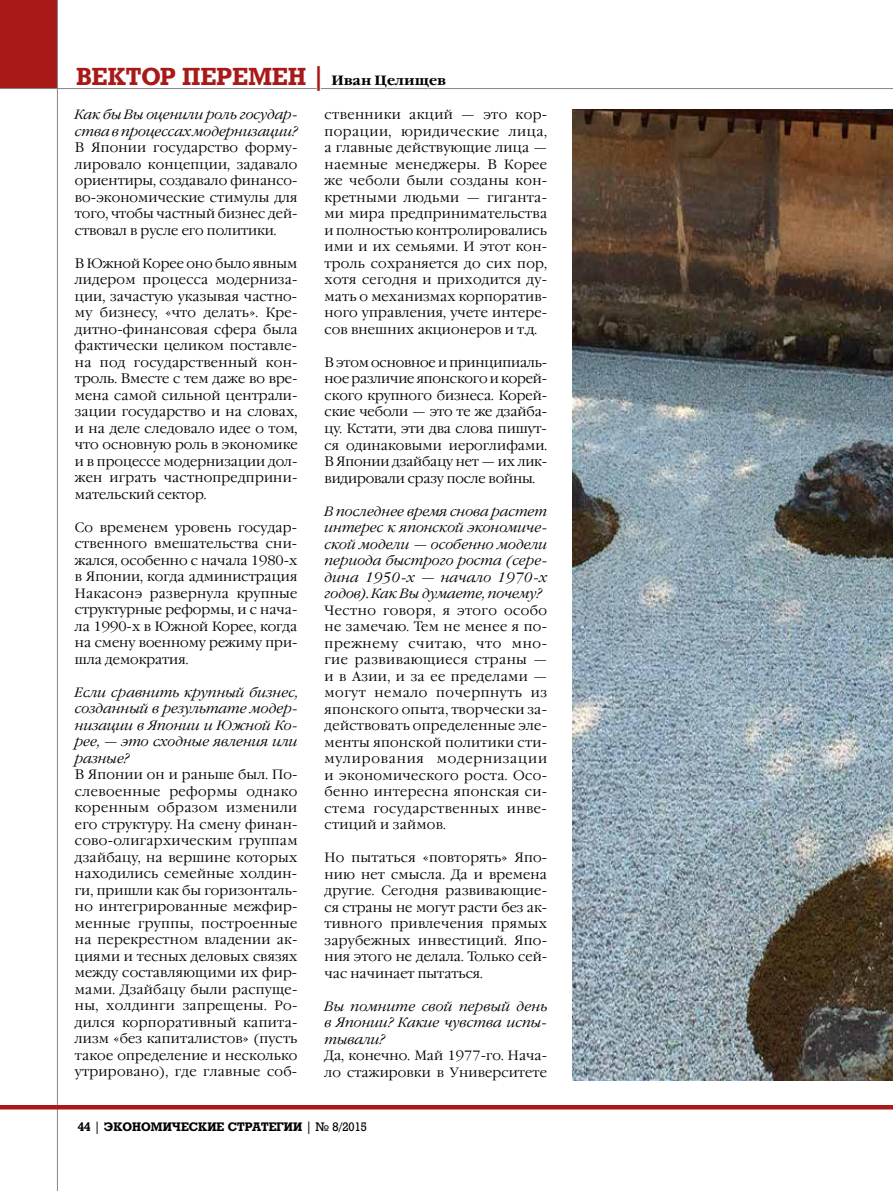
<style>
.page{position:relative;width:893px;height:1191px;background:#fff}
.page>*{position:absolute;margin:0;border:0;box-sizing:border-box;transform-origin:0 0}
.t1{font:700 24px "Rodeo";letter-spacing:.005em;color:#a81a18}
.t2{font:300 13.5px/16.5px "Garamond C";letter-spacing:.005em;color:#000;text-align:justify}
.t3{font:italic 300 13.5px/16.5px "Garamond C";letter-spacing:.005em;color:#000;text-align:justify}
.t4{font:700 12px "Rodeo";color:#000}
.s1{font-family:"Garamond C";font-size:13.5px;color:#000}
.s2{font-weight:400}
</style>
<div class="page">
<div style="left:0;top:0;width:58px;height:89px;background:#a81a18"></div>
<hr style="left:57px;top:0;width:1px;height:1191px;background:#868786">
<hr style="left:0;top:88px;width:893px;height:1px;background:#868786">
<hr style="left:0;top:1105px;width:893px;height:4px;background:#a81a18">
<img style="left:573px;top:109px;width:320px;height:971px">
<h1 class="t1" style="left:77px;top:62px;width:371px">ВЕКТОР ПЕРЕМЕН | <span class="s1">Иван Целищев</span></h1>
<p class="t3" style="left:75px;top:107px;width:224px">Как бы Вы оценили роль государ&shy;ства в процессах модернизации?</p>
<p class="t2" style="left:75px;top:140px;width:224px">В Японии государство форму&shy;лировало концепции, задавало ориентиры, создавало финансо&shy;во-экономические стимулы для того, чтобы частный бизнес дей&shy;ствовал в русле его политики.</p>
<p class="t2" style="left:75px;top:255px;width:224px">В Южной Корее оно было явным лидером процесса модерниза&shy;ции, зачастую указывая частно&shy;му бизнесу, «что делать». Кре&shy;дитно-финансовая сфера была фактически целиком поставле&shy;на под государственный кон&shy;троль. Вместе с тем даже во вре&shy;мена самой сильной централи&shy;зации государство и на словах, и на деле следовало идее о том, что основную роль в экономике и в процессе модернизации дол&shy;жен играть частнопредприни&shy;мательский сектор.</p>
<p class="t2" style="left:75px;top:519px;width:224px">Со временем уровень государ&shy;ственного вмешательства сни&shy;жался, особенно с начала 1980-х в Японии, когда администрация Накасонэ развернула крупные структурные реформы, и с нача&shy;ла 1990-х в Южной Корее, когда на смену военному режиму при&shy;шла демократия.</p>
<p class="t3" style="left:75px;top:684px;width:224px">Если сравнить крупный бизнес, созданный в результате модер&shy;низации в Японии и Южной Ко&shy;рее, — это сходные явления или разные?</p>
<p class="t2" style="left:75px;top:767px;width:224px">В Японии он и раньше был. По&shy;слевоенные реформы однако коренным образом изменили его структуру. На смену финан&shy;сово-олигархическим группам дзайбацу, на вершине которых находились семейные холдин&shy;ги, пришли как бы горизонталь&shy;но интегрированные межфир&shy;менные группы, построенные на перекрестном владении ак&shy;циями и тесных деловых связях между составляющими их фир&shy;мами. Дзайбацу были распуще&shy;ны, холдинги запрещены. Ро&shy;дился корпоративный капита&shy;лизм «без капиталистов» (пусть такое определение и несколько утрировано), где главные соб-</p>
<p class="t2" style="left:325px;top:107px;width:224px">ственники акций — это кор&shy;порации, юридические лица, а главные действующие лица — наемные менеджеры. В Корее же чеболи были созданы кон&shy;кретными людьми — гиганта&shy;ми мира предпринимательства и полностью контролировались ими и их семьями. И этот кон&shy;троль сохраняется до сих пор, хотя сегодня и приходится ду&shy;мать о механизмах корпоратив&shy;ного управления, учете интере&shy;сов внешних акционеров и т.д.</p>
<p class="t2" style="left:325px;top:354px;width:224px">В этом основное и принципиаль&shy;ное различие японского и корей&shy;ского крупного бизнеса. Корей&shy;ские чеболи — это те же дзайба&shy;цу. Кстати, эти два слова пишут&shy;ся одинаковыми иероглифами.<br>В Японии дзайбацу нет — их лик&shy;видировали сразу после войны.</p>
<p class="t3" style="left:325px;top:503px;width:224px">В последнее время снова растет интерес к японской экономиче&shy;ской модели — особенно модели периода быстрого роста (сере&shy;дина 1950-х — начало 1970-х годов). Как Вы думаете, почему?</p>
<p class="t2" style="left:325px;top:602px;width:224px">Честно говоря, я этого особо не замечаю. Тем не менее я по&shy;прежнему считаю, что мно&shy;гие развивающиеся страны — и в Азии, и за ее пределами — могут немало почерпнуть из японского опыта, творчески за&shy;действовать определенные эле&shy;менты японской политики сти&shy;мулирования модернизации и экономического роста. Осо&shy;бенно интересна японская си&shy;стема государственных инве&shy;стиций и займов.</p>
<p class="t2" style="left:325px;top:849px;width:224px">Но пытаться «повторять» Япо&shy;нию нет смысла. Да и времена другие. Сегодня развивающие&shy;ся страны не могут расти без ак&shy;тивного привлечения прямых зарубежных инвестиций. Япо&shy;ния этого не делала. Только сей&shy;час начинает пытаться.</p>
<p class="t3" style="left:325px;top:998px;width:224px">Вы помните свой первый день в Японии? Какие чувства испы&shy;тывали?</p>
<p class="t2" style="left:325px;top:1047px;width:224px">Да, конечно. Май 1977-го. Нача&shy;ло стажировки в Университете</p>
<p class="t4" style="left:78px;top:1119px;width:291px">44 <span class="s2">|</span> ЭКОНОМИЧЕСКИЕ СТРАТЕГИИ <span class="s2">| № 8/2015</span></p>
</div>
